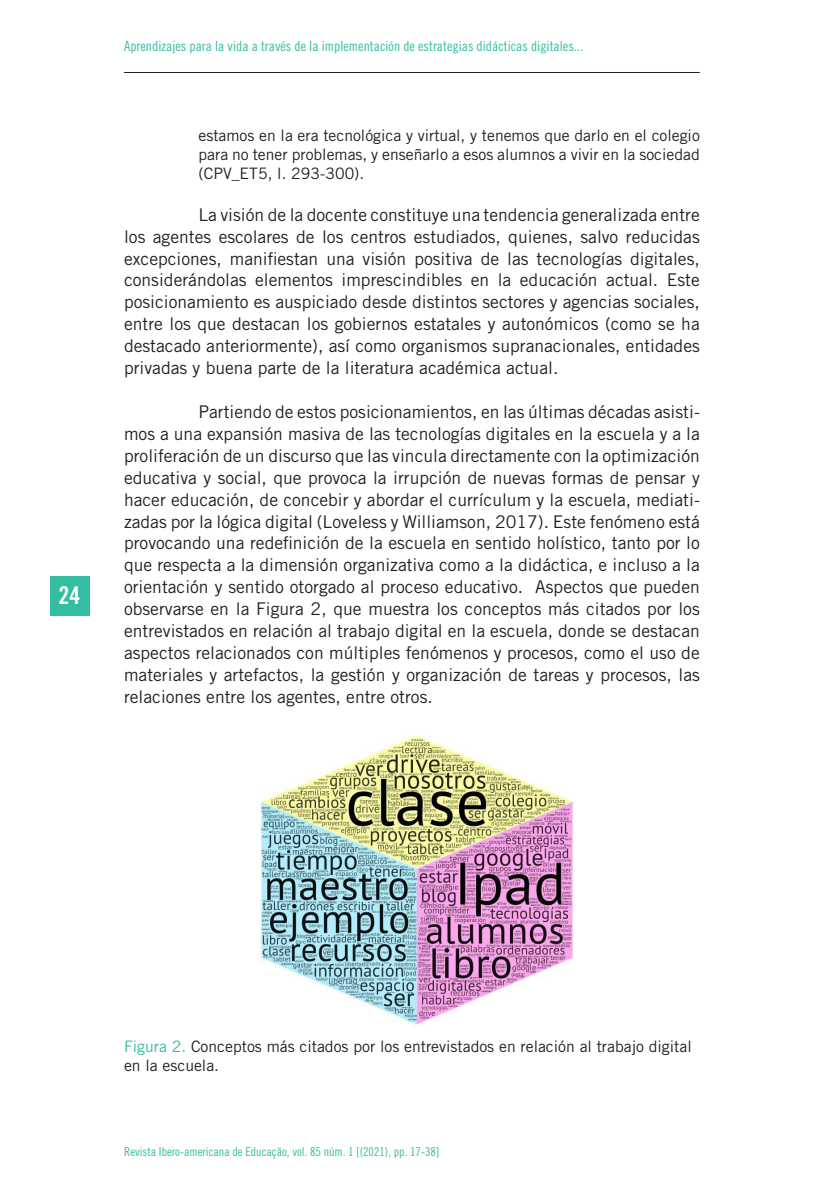
<style>
.page{position:relative;width:819px;height:1191px;background:#fff}
.page>*{position:absolute;margin:0;border:0;box-sizing:border-box;transform-origin:0 0}
.t1{font:24.5px "Trade Gothic Bold Cond Twenty";color:#fff}
.RIE_Texto{font:17.5px/21.9px "Trade Gothic";color:#231f20;text-align:justify}
.RIE_Citas{font:15.75px/18.9px "Trade Gothic";color:#231f20;text-align:justify}
.RIE_TítuloTabla_2{font:15.75px/19.6px "Trade Gothic";color:#231f20}
.t2{font:14px "Trade Gothic Cond Eighteen";color:#34bda0}
.t3{font:12.25px "Trade Gothic Cond Eighteen";color:#34bda0}
.s1{font-family:"Trade Gothic Cond Eighteen";font-size:19.25px}
.s2{color:#34bda0}
</style>
<div class="page">
<hr style="left:124px;top:72px;width:575px;height:1px;background:#231f20">
<div style="left:50px;top:576px;width:39px;height:39px;background:#34bda0"></div>
<img style="left:260px;top:735px;width:315px;height:293px">
<h1 class="t1" style="left:59px;top:580px;width:23px">24<span class="s1">24</span></h1>
<p class="t2" style="left:124px;top:38px;width:460px">Aprendizajes para la vida a través de la implementación de estrategias didácticas digitales...</p>
<p class="RIE_Citas" style="left:198px;top:126px;width:503px">estamos en la era tecnológica y virtual, y tenemos que darlo en el colegio para no tener problemas, y enseñarlo a esos alumnos a vivir en la sociedad (CPV_ET5, l. 293-300).</p>
<p class="RIE_Texto" style="left:124px;top:203px;width:577px;text-indent:74px">La visión de la docente constituye una tendencia generalizada entre los agentes escolares de los centros estudiados, quienes, salvo reducidas excepciones, manifiestan una visión positiva de las tecnologías digitales, considerándolas elementos imprescindibles en la educación actual. Este posicionamiento es auspiciado desde distintos sectores y agencias sociales, entre los que destacan los gobiernos estatales y autonómicos (como se ha destacado anteriormente), así como organismos supranacionales, entidades privadas y buena parte de la literatura académica actual.</p>
<p class="RIE_Texto" style="left:124px;top:401px;width:577px;text-indent:74px">Partiendo de estos posicionamientos, en las últimas décadas asisti&shy;mos a una expansión masiva de las tecnologías digitales en la escuela y a la proliferación de un discurso que las vincula directamente con la optimización educativa y social, que provoca la irrupción de nuevas formas de pensar y hacer educación, de concebir y abordar el currículum y la escuela, mediati&shy;zadas por la lógica digital (Loveless y Williamson, 2017). Este fenómeno está provocando una redefinición de la escuela en sentido holístico, tanto por lo que respecta a la dimensión organizativa como a la didáctica, e incluso a la orientación y sentido otorgado al proceso educativo. Aspectos que pueden observarse en la Figura 2, que muestra los conceptos más citados por los entrevistados en relación al trabajo digital en la escuela, donde se destacan aspectos relacionados con múltiples fenómenos y procesos, como el uso de materiales y artefactos, la gestión y organización de tareas y procesos, las relaciones entre los agentes, entre otros.</p>
<p class="RIE_TítuloTabla_2" style="left:124px;top:1036px;width:569px"><span class="s2">Figura 2.</span> Conceptos más citados por los entrevistados en relación al trabajo digital en la escuela.</p>
<p class="t3" style="left:124px;top:1144px;width:316px">Revista Ibero-americana de Educação, vol. 85 núm. 1 [(2021), pp. 17-38]</p>
</div>
